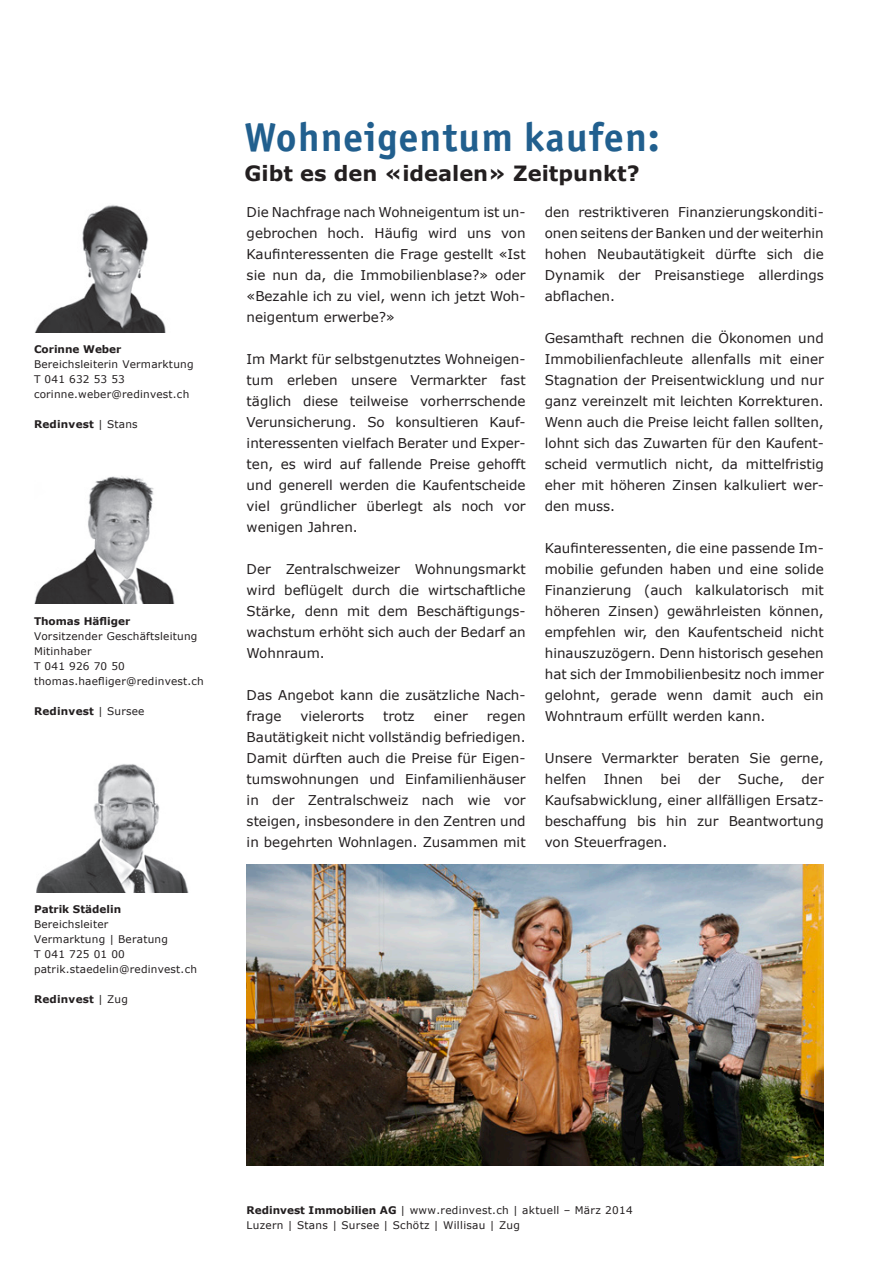
<style>
.page{position:relative;width:893px;height:1263px;background:#fff}
.page>*{position:absolute;margin:0;border:0;box-sizing:border-box;transform-origin:0 0}
.Seitentitel___Offici{font:700 40.5px "Officina Sans ITC Std";letter-spacing:.03em;color:#215f8e}
.Untertitel___Verdana{font:700 21px "Verdana";color:#231f20}
.Text_9pt{font:13.5px/21px "Verdana";color:#231f20;text-align:justify}
.Infos_Fusszeile_mit{font:10.5px/15px "Verdana";letter-spacing:.02em;color:#231f20}
.Infos_Fusszeile_mit-2{font:700 10.5px "Verdana";letter-spacing:.02em;color:#231f20}
.Infos_Fusszeile_mit-3{font:700 10.5px "Verdana";color:#231f20}
.s1{font-weight:400}
.s2{font-weight:700}
</style>
<div class="page">
<img style="left:35px;top:205px;width:131px;height:127px">
<img style="left:34px;top:476px;width:141px;height:128px">
<img style="left:36px;top:764px;width:153px;height:128px">
<img style="left:247px;top:865px;width:577px;height:300px">
<p class="Infos_Fusszeile_mit-3" style="left:34px;top:342px;width:89px">Corinne Weber</p>
<p class="Infos_Fusszeile_mit" style="left:34px;top:357px;width:161px">Bereichsleiterin Vermarktung</p>
<p class="Infos_Fusszeile_mit" style="left:34px;top:372px;width:92px">T 041 632 53 53</p>
<p class="Infos_Fusszeile_mit" style="left:34px;top:387px;width:157px">corinne.weber@redinvest.ch</p>
<p class="Infos_Fusszeile_mit-2" style="left:34px;top:417px;width:105px">Redinvest <span class="s1">| Stans</span></p>
<p class="Infos_Fusszeile_mit-3" style="left:34px;top:613px;width:98px">Thomas Häfliger</p>
<p class="Infos_Fusszeile_mit" style="left:34px;top:628px;width:165px">Vorsitzender Geschäftsleitung</p>
<p class="Infos_Fusszeile_mit" style="left:34px;top:643px;width:59px">Mitinhaber</p>
<p class="Infos_Fusszeile_mit" style="left:34px;top:658px;width:92px">T 041 926 70 50</p>
<p class="Infos_Fusszeile_mit" style="left:34px;top:673px;width:171px">thomas.haefliger@redinvest.ch</p>
<p class="Infos_Fusszeile_mit-2" style="left:34px;top:703px;width:112px">Redinvest <span class="s1">| Sursee</span></p>
<p class="Infos_Fusszeile_mit-3" style="left:34px;top:902px;width:89px">Patrik Städelin</p>
<p class="Infos_Fusszeile_mit" style="left:34px;top:917px;width:76px">Bereichsleiter</p>
<p class="Infos_Fusszeile_mit" style="left:34px;top:932px;width:135px">Vermarktung | Beratung</p>
<p class="Infos_Fusszeile_mit" style="left:34px;top:947px;width:92px">T 041 725 01 00</p>
<p class="Infos_Fusszeile_mit" style="left:34px;top:962px;width:164px">patrik.staedelin@redinvest.ch</p>
<p class="Infos_Fusszeile_mit-2" style="left:34px;top:992px;width:95px">Redinvest <span class="s1">| Zug</span></p>
<p class="Seitentitel___Offici" style="left:244px;top:112px;width:417px">Wohneigentum kaufen:</p>
<p class="Untertitel___Verdana" style="left:244px;top:158px;width:397px">Gibt es den «idealen» Zeitpunkt?</p>
<p class="Text_9pt" style="left:545px;top:201px;width:281px">den restriktiveren Finanzierungskonditi&shy;onen seitens der Banken und der weiterhin hohen Neubautätigkeit dürfte sich die Dynamik der Preisanstiege allerdings abflachen.</p>
<p class="Text_9pt" style="left:545px;top:327px;width:281px">Gesamthaft rechnen die Ökonomen und Immobilienfachleute allenfalls mit einer Stagnation der Preisentwicklung und nur ganz vereinzelt mit leichten Korrekturen.<br>Wenn auch die Preise leicht fallen sollten, lohnt sich das Zuwarten für den Kaufent&shy;scheid vermutlich nicht, da mittelfristig eher mit höheren Zinsen kalkuliert wer&shy;den muss.</p>
<p class="Text_9pt" style="left:545px;top:537px;width:281px">Kaufinteressenten, die eine passende Im&shy;mobilie gefunden haben und eine solide Finanzierung (auch kalkulatorisch mit höheren Zinsen) gewährleisten können, empfehlen wir, den Kaufentscheid nicht hinauszuzögern. Denn historisch gesehen hat sich der Immobilienbesitz noch immer gelohnt, gerade wenn damit auch ein Wohntraum erfüllt werden kann.</p>
<p class="Text_9pt" style="left:545px;top:747px;width:281px">Unsere Vermarkter beraten Sie gerne, helfen</p>
<p class="Text_9pt" style="left:247px;top:201px;width:280px">Die Nachfrage nach Wohneigentum ist un&shy;gebrochen hoch. Häufig wird uns von Kaufinteressenten die Frage gestellt «Ist sie nun da, die Immobilienblase?» oder «Bezahle ich zu viel, wenn ich jetzt Woh&shy;neigentum erwerbe?»</p>
<p class="Text_9pt" style="left:247px;top:348px;width:281px">Im Markt für selbstgenutztes Wohneigen&shy;tum erleben unsere Vermarkter fast täglich diese teilweise vorherrschende Verunsicherung. So konsultieren Kauf&shy;interessenten vielfach Berater und Exper&shy;ten, es wird auf fallende Preise gehofft und generell werden die Kaufentscheide viel gründlicher überlegt als noch vor wenigen Jahren.</p>
<p class="Text_9pt" style="left:247px;top:558px;width:281px">Der Zentralschweizer Wohnungsmarkt wird beflügelt durch die wirtschaftliche Stärke, denn mit dem Beschäftigungs&shy;wachstum erhöht sich auch der Bedarf an Wohnraum.</p>
<p class="Text_9pt" style="left:247px;top:684px;width:280px">Das Angebot kann die zusätzliche Nach&shy;frage</p>
<p class="Text_9pt" style="left:300px;top:705px;width:65px">vielerorts</p>
<p class="Text_9pt" style="left:383px;top:705px;width:33px">trotz</p>
<p class="Text_9pt" style="left:434px;top:705px;width:36px">einer</p>
<p class="Text_9pt" style="left:247px;top:705px;width:281px;text-indent:240px">regen Bautätigkeit nicht vollständig befriedigen.<br>Damit dürften auch die Preise für Eigen&shy;tumswohnungen und Einfamilienhäuser in der Zentralschweiz nach wie vor steigen, insbesondere in den Zentren und in begehrten Wohnlagen. Zusammen mit</p>
<p class="Text_9pt" style="left:545px;top:768px;width:281px;text-indent:257px">der Kaufsabwicklung, einer allfälligen Ersatz&shy;beschaffung bis hin zur Beantwortung von Steuerfragen.</p>
<p class="Text_9pt" style="left:604px;top:768px;width:41px">Ihnen</p>
<p class="Text_9pt" style="left:661px;top:768px;width:22px">bei</p>
<p class="Text_9pt" style="left:698px;top:768px;width:24px">der</p>
<p class="Text_9pt" style="left:738px;top:768px;width:48px">Suche,</p>
<p class="Infos_Fusszeile_mit" style="left:247px;top:1202px;width:388px"><span class="s2">Redinvest Immobilien AG</span> | www.redinvest.ch | aktuell – März 2014<br>Luzern | Stans | Sursee | Schötz | Willisau | Zug</p>
</div>
